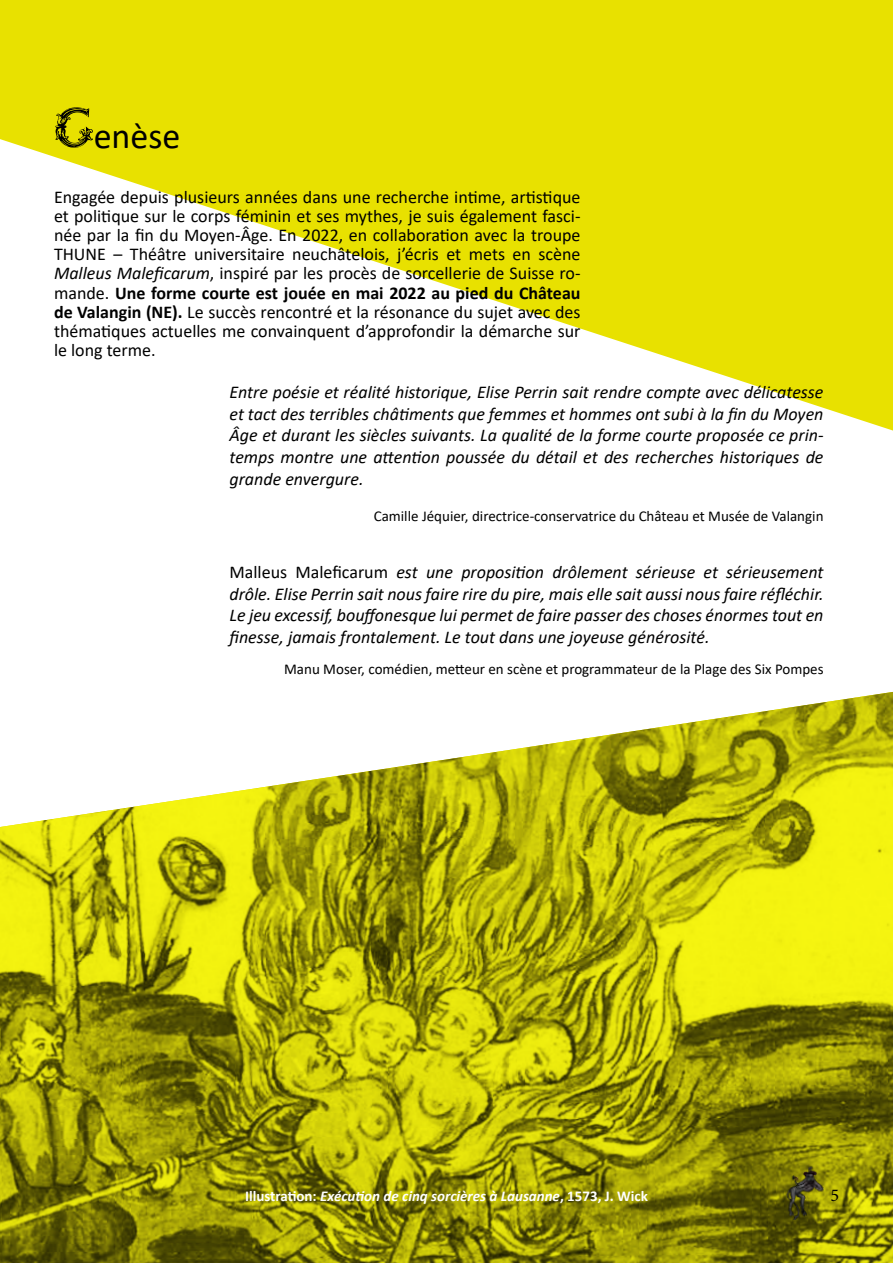
<style>
.page{position:relative;width:893px;height:1263px;background:#fff}
.page>*{position:absolute;margin:0;border:0;box-sizing:border-box;transform-origin:0 0}
.t1{font:36px "Calibri";color:#000}
.t2{font:italic 18px/21.6px "Calibri";color:#000;text-align:justify}
.t3{font:18px/19.2px "Calibri";color:#000;text-align:justify}
.t4{font:18px "Minion Pro";color:#000}
.t5{font:15px "Calibri";color:#000}
.t6{font:italic 700 15px "Calibri";color:#fff}
.s1{font-family:"British Museum";font-size:54px}
.s2{font-style:italic}
.s3{font-weight:700}
.s4{font-style:normal}
</style>
<div class="page">
<img style="left:0;top:692px;width:893px;height:571px">
<svg style="left:0;top:0;width:893px;height:431px;fill:#e8e100"></svg>
<img style="left:784px;top:1165px;width:53px;height:54px">
<h1 class="t1" style="left:54px;top:111px;width:128px"><span class="s1">G</span>enèse</h1>
<p class="t3" style="left:54px;top:186px;width:528px">Engagée depuis plusieurs années dans une recherche intime, artistique et politique sur le corps féminin et ses mythes, je suis également fasci&shy;née par la fin du Moyen-Âge. En 2022, en collaboration avec la troupe THUNE – Théâtre universitaire neuchâtelois, j’écris et mets en scène <span class="s2">Malleus Maleficarum</span>, inspiré par les procès de sorcellerie de Suisse ro&shy;mande. <span class="s3">Une forme courte est jouée en mai 2022 au pied du Château de Valangin (NE).</span> Le succès rencontré et la résonance du sujet avec des thématiques actuelles me convainquent d’approfondir la démarche sur le long terme.</p>
<p class="t2" style="left:230px;top:381px;width:596px">Entre poésie et réalité historique, Elise Perrin sait rendre compte avec délicatesse et tact des terribles châtiments que femmes et hommes ont subi à la fin du Moyen Âge et durant les siècles suivants. La qualité de la forme courte proposée ce prin&shy;temps montre une attention poussée du détail et des recherches historiques de grande envergure.</p>
<p class="t5" style="left:374px;top:505px;width:451px">Camille Jéquier, directrice-conservatrice du Château et Musée de Valangin</p>
<p class="t2" style="left:230px;top:561px;width:596px"><span class="s4">Malleus Maleficarum</span> est une proposition drôlement sérieuse et sérieusement drôle. Elise Perrin sait nous faire rire du pire, mais elle sait aussi nous faire réfléchir.<br>Le jeu excessif, bouffonesque lui permet de faire passer des choses énormes tout en finesse, jamais frontalement. Le tout dans une joyeuse générosité.</p>
<p class="t5" style="left:284px;top:659px;width:541px">Manu Moser, comédien, metteur en scène et programmateur de la Plage des Six Pompes</p>
<p class="t6" style="left:245px;top:1185px;width:404px"><span class="s4">Illustration:</span> Exécution de cinq sorcières à Lausanne<span class="s4">, 1573, J. Wick</span></p>
<p class="t4" style="left:830px;top:1183px;width:10px">5</p>
</div>
